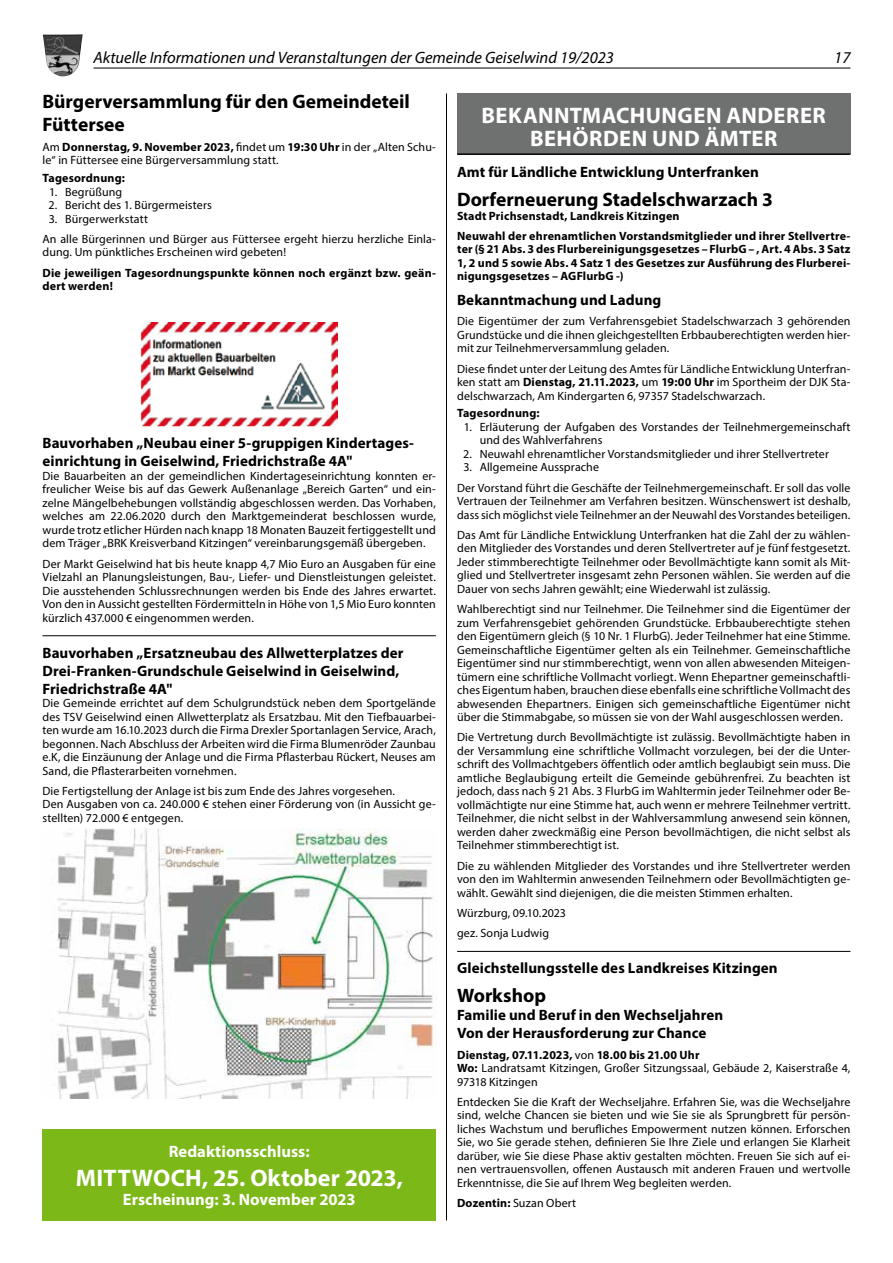
<style>
.page{position:relative;width:893px;height:1263px;background:#fff}
.page>*{position:absolute;margin:0;border:0;box-sizing:border-box;transform-origin:0 0}
.t1{font:700 24px "Myriad Pro";color:#fff}
.t2{font:700 22.5px/22.5px "Myriad Pro";letter-spacing:.02em;color:#fff;text-align:center}
.t3{font:700 19.5px/22.5px "Myriad Pro";color:#000}
.t4{font:italic 16.5px "Myriad Pro";color:#000}
.t5{font:700 16.5px "Myriad Pro";color:#fff}
.t6{font:700 15px/18px "Myriad Pro";letter-spacing:.005em;color:#000}
.t7{font:12px/13.5px "Myriad Pro";letter-spacing:.01em;color:#000;text-align:justify}
.t8{font:700 12px/13.5px "Myriad Pro";letter-spacing:.015em;color:#000}
.s1{font-weight:700}
</style>
<div class="page">
<hr style="left:446px;top:94px;width:1px;height:1126px;background:#000">
<hr style="left:43px;top:635px;width:393px;height:1px;background:#000">
<img style="left:57px;top:828px;width:377px;height:270px">
<img style="left:141px;top:322px;width:197px;height:104px">
<div style="left:457px;top:94px;width:393px;height:60px;background:#6f7070"></div>
<hr style="left:457px;top:153px;width:393px;height:2px;background:#000">
<hr style="left:457px;top:951px;width:393px;height:1px;background:#000">
<div style="left:43px;top:1129px;width:393px;height:91px;background:#7cb817"></div>
<hr style="left:94px;top:68px;width:756px;height:1px;background:#000">
<img style="left:43px;top:34px;width:40px;height:42px">
<h3 class="t4" style="left:94px;top:48px;width:522px">Aktuelle Informationen und Veranstaltungen der Gemeinde Geiselwind 19/2023</h3>
<h3 class="t4" style="left:834px;top:48px;width:18px">17</h3>
<h3 class="t3" style="left:43px;top:90px;width:369px">Bürgerversammlung für den Gemeindeteil<br>Füttersee</h3>
<p class="t7" style="left:43px;top:140px;width:395px">Am <span class="s1">Donnerstag, 9. November 2023,</span> findet um <span class="s1">19:30 Uhr</span> in der „Alten Schu&shy;le“ in Füttersee eine Bürgerversammlung statt.</p>
<p class="t8" style="left:43px;top:171px;width:84px">Tagesordnung:</p>
<p class="t7" style="left:49px;top:185px;width:75px">1. Begrüßung</p>
<p class="t7" style="left:49px;top:198px;width:165px">2. Bericht des 1. Bürgermeisters</p>
<p class="t7" style="left:43px;top:208px;width:395px;line-height:20.2px;text-indent:6px">3. Bürgerwerkstatt<br>An alle Bürgerinnen und Bürger aus Füttersee ergeht hierzu herzliche Einla-</p>
<p class="t7" style="left:43px;top:245px;width:245px">dung. Um pünktliches Erscheinen wird gebeten!</p>
<p class="t8" style="left:43px;top:265px;width:395px">Die jeweiligen Tagesordnungspunkte können noch ergänzt bzw. geän&shy;dert werden!</p>
<p class="t6" style="left:43px;top:434px;width:373px">Bauvorhaben „Neubau einer 5-gruppigen Kindertages&shy;einrichtung in Geiselwind, Friedrichstraße 4A"</p>
<p class="t7" style="left:43px;top:469px;width:395px">Die Bauarbeiten an der gemeindlichen Kindertageseinrichtung konnten er&shy;freulicher Weise bis auf das Gewerk Außenanlage „Bereich Garten“ und ein&shy;zelne Mängelbehebungen vollständig abgeschlossen werden. Das Vorhaben, welches am 22.06.2020 durch den Marktgemeinderat beschlossen wurde, wurde trotz etlicher Hürden nach knapp 18 Monaten Bauzeit fertiggestellt und dem Träger „BRK Kreisverband Kitzingen“ vereinbarungsgemäß übergeben.</p>
<p class="t7" style="left:43px;top:556px;width:395px">Der Markt Geiselwind hat bis heute knapp 4,7 Mio Euro an Ausgaben für eine Vielzahl an Planungsleistungen, Bau-, Liefer- und Dienstleistungen geleistet.<br>Die ausstehenden Schlussrechnungen werden bis Ende des Jahres erwartet.<br>Von den in Aussicht gestellten Fördermitteln in Höhe von 1,5 Mio Euro konnten kürzlich 437.000 € eingenommen werden.</p>
<p class="t6" style="left:43px;top:643px;width:363px">Bauvorhaben „Ersatzneubau des Allwetterplatzes der<br>Drei-Franken-Grundschule Geiselwind in Geiselwind,<br>Friedrichstraße 4A"</p>
<p class="t7" style="left:43px;top:696px;width:395px">Die Gemeinde errichtet auf dem Schulgrundstück neben dem Sportgelände des TSV Geiselwind einen Allwetterplatz als Ersatzbau. Mit den Tiefbauarbei&shy;ten wurde am 16.10.2023 durch die Firma Drexler Sportanlagen Service, Arach, begonnen. Nach Abschluss der Arbeiten wird die Firma Blumenröder Zaunbau e.K, die Einzäunung der Anlage und die Firma Pflasterbau Rückert, Neuses am Sand, die Pflasterarbeiten vornehmen.</p>
<p class="t7" style="left:43px;top:784px;width:395px;text-align:left">Die Fertigstellung der Anlage ist bis zum Ende des Jahres vorgesehen.<br>Den Ausgaben von ca. 240.000 € stehen einer Förderung von (in Aussicht ge&shy;stellten) 72.000 € entgegen.</p>
<h3 class="t5" style="left:169px;top:1140px;width:142px">Redaktionsschluss:</h3>
<h1 class="t1" style="left:76px;top:1162px;width:329px">MITTWOCH, 25. Oktober 2023,</h1>
<h3 class="t5" style="left:123px;top:1189px;width:234px">Erscheinung: 3. November 2023</h3>
<h2 class="t2" style="left:482px;top:104px;width:346px">BEKANNTMACHUNGEN ANDERER<br>BEHÖRDEN UND ÄMTER</h2>
<p class="t6" style="left:457px;top:162px;width:303px">Amt für Ländliche Entwicklung Unterfranken</p>
<h3 class="t3" style="left:457px;top:188px;width:317px">Dorferneuerung Stadelschwarzach 3</h3>
<p class="t8" style="left:457px;top:205px;width:395px;line-height:20.2px">Stadt Prichsenstadt, Landkreis Kitzingen<br>Neuwahl der ehrenamtlichen Vorstandsmitglieder und ihrer Stellvertre-</p>
<p class="t8" style="left:457px;top:242px;width:395px;text-align:justify">ter (§ 21 Abs. 3 des Flurbereinigungsgesetzes – FlurbG – , Art. 4 Abs. 3 Satz 1, 2 und 5 sowie Abs. 4 Satz 1 des Gesetzes zur Ausführung des Flurberei&shy;nigungsgesetzes – AGFlurbG -)</p>
<p class="t6" style="left:457px;top:291px;width:206px">Bekanntmachung und Ladung</p>
<p class="t7" style="left:457px;top:314px;width:395px">Die Eigentümer der zum Verfahrensgebiet Stadelschwarzach 3 gehörenden Grundstücke und die ihnen gleichgestellten Erbbauberechtigten werden hier&shy;mit zur Teilnehmerversammlung geladen.</p>
<p class="t7" style="left:457px;top:362px;width:395px">Diese findet unter der Leitung des Amtes für Ländliche Entwicklung Unterfran&shy;ken statt am <span class="s1">Dienstag, 21.11.2023,</span> um <span class="s1">19:00 Uhr</span> im Sportheim der DJK Sta&shy;delschwarzach, Am Kindergarten 6, 97357 Stadelschwarzach.</p>
<p class="t8" style="left:457px;top:406px;width:84px">Tagesordnung:</p>
<p class="t7" style="left:480px;top:420px;width:372px;text-indent:-16px">1. Erläuterung der Aufgaben des Vorstandes der Teilnehmergemeinschaft und des Wahlverfahrens</p>
<p class="t7" style="left:463px;top:447px;width:367px">2. Neuwahl ehrenamtlicher Vorstandsmitglieder und ihrer Stellvertreter</p>
<p class="t7" style="left:457px;top:457px;width:395px;line-height:20.2px;text-indent:6px">3. Allgemeine Aussprache<br>Der Vorstand führt die Geschäfte der Teilnehmergemeinschaft. Er soll das volle</p>
<p class="t7" style="left:457px;top:494px;width:395px">Vertrauen der Teilnehmer am Verfahren besitzen. Wünschenswert ist deshalb, dass sich möglichst viele Teilnehmer an der Neuwahl des Vorstandes beteiligen.</p>
<p class="t7" style="left:457px;top:528px;width:395px">Das Amt für Ländliche Entwicklung Unterfranken hat die Zahl der zu wählen&shy;den Mitglieder des Vorstandes und deren Stellvertreter auf je fünf festgesetzt.<br>Jeder stimmberechtigte Teilnehmer oder Bevollmächtigte kann somit als Mit&shy;glied und Stellvertreter insgesamt zehn Personen wählen. Sie werden auf die Dauer von sechs Jahren gewählt; eine Wiederwahl ist zulässig.</p>
<p class="t7" style="left:457px;top:602px;width:395px">Wahlberechtigt sind nur Teilnehmer. Die Teilnehmer sind die Eigentümer der zum Verfahrensgebiet gehörenden Grundstücke. Erbbauberechtigte stehen den Eigentümern gleich (§ 10 Nr. 1 FlurbG). Jeder Teilnehmer hat eine Stimme.<br>Gemeinschaftliche Eigentümer gelten als ein Teilnehmer. Gemeinschaftliche Eigentümer sind nur stimmberechtigt, wenn von allen abwesenden Miteigen&shy;tümern eine schriftliche Vollmacht vorliegt. Wenn Ehepartner gemeinschaftli&shy;ches Eigentum haben, brauchen diese ebenfalls eine schriftliche Vollmacht des abwesenden Ehepartners. Einigen sich gemeinschaftliche Eigentümer nicht über die Stimmabgabe, so müssen sie von der Wahl ausgeschlossen werden.</p>
<p class="t7" style="left:457px;top:730px;width:395px">Die Vertretung durch Bevollmächtigte ist zulässig. Bevollmächtigte haben in der Versammlung eine schriftliche Vollmacht vorzulegen, bei der die Unter&shy;schrift des Vollmachtgebers öffentlich oder amtlich beglaubigt sein muss. Die amtliche Beglaubigung erteilt die Gemeinde gebührenfrei. Zu beachten ist jedoch, dass nach § 21 Abs. 3 FlurbG im Wahltermin jeder Teilnehmer oder Be&shy;vollmächtigte nur eine Stimme hat, auch wenn er mehrere Teilnehmer vertritt.<br>Teilnehmer, die nicht selbst in der Wahlversammlung anwesend sein können, werden daher zweckmäßig eine Person bevollmächtigen, die nicht selbst als Teilnehmer stimmberechtigt ist.</p>
<p class="t7" style="left:457px;top:859px;width:395px">Die zu wählenden Mitglieder des Vorstandes und ihre Stellvertreter werden von den im Wahltermin anwesenden Teilnehmern oder Bevollmächtigten ge&shy;wählt. Gewählt sind diejenigen, die die meisten Stimmen erhalten.</p>
<p class="t7" style="left:457px;top:902px;width:111px;line-height:20.2px">Würzburg, 09.10.2023 gez. Sonja Ludwig</p>
<p class="t6" style="left:457px;top:959px;width:322px">Gleichstellungsstelle des Landkreises Kitzingen</p>
<h3 class="t3" style="left:457px;top:984px;width:90px">Workshop</h3>
<p class="t6" style="left:457px;top:1006px;width:268px">Familie und Beruf in den Wechseljahren<br>Von der Herausforderung zur Chance</p>
<p class="t7" style="left:457px;top:1048px;width:395px;text-align:left"><span class="s1">Dienstag, 07.11.2023,</span> von <span class="s1">18.00 bis 21.00 Uhr<br>Wo:</span> Landratsamt Kitzingen, Großer Sitzungssaal, Gebäude 2, Kaiserstraße 4,<br>97318 Kitzingen</p>
<p class="t7" style="left:457px;top:1095px;width:395px">Entdecken Sie die Kraft der Wechseljahre. Erfahren Sie, was die Wechseljahre sind, welche Chancen sie bieten und wie Sie sie als Sprungbrett für persön&shy;liches Wachstum und berufliches Empowerment nutzen können. Erforschen Sie, wo Sie gerade stehen, definieren Sie Ihre Ziele und erlangen Sie Klarheit darüber, wie Sie diese Phase aktiv gestalten möchten. Freuen Sie sich auf ei&shy;nen vertrauensvollen, offenen Austausch mit anderen Frauen und wertvolle Erkenntnisse, die Sie auf Ihrem Weg begleiten werden.</p>
<p class="t7" style="left:457px;top:1196px;width:121px"><span class="s1">Dozentin:</span> Suzan Obert</p>
</div>
